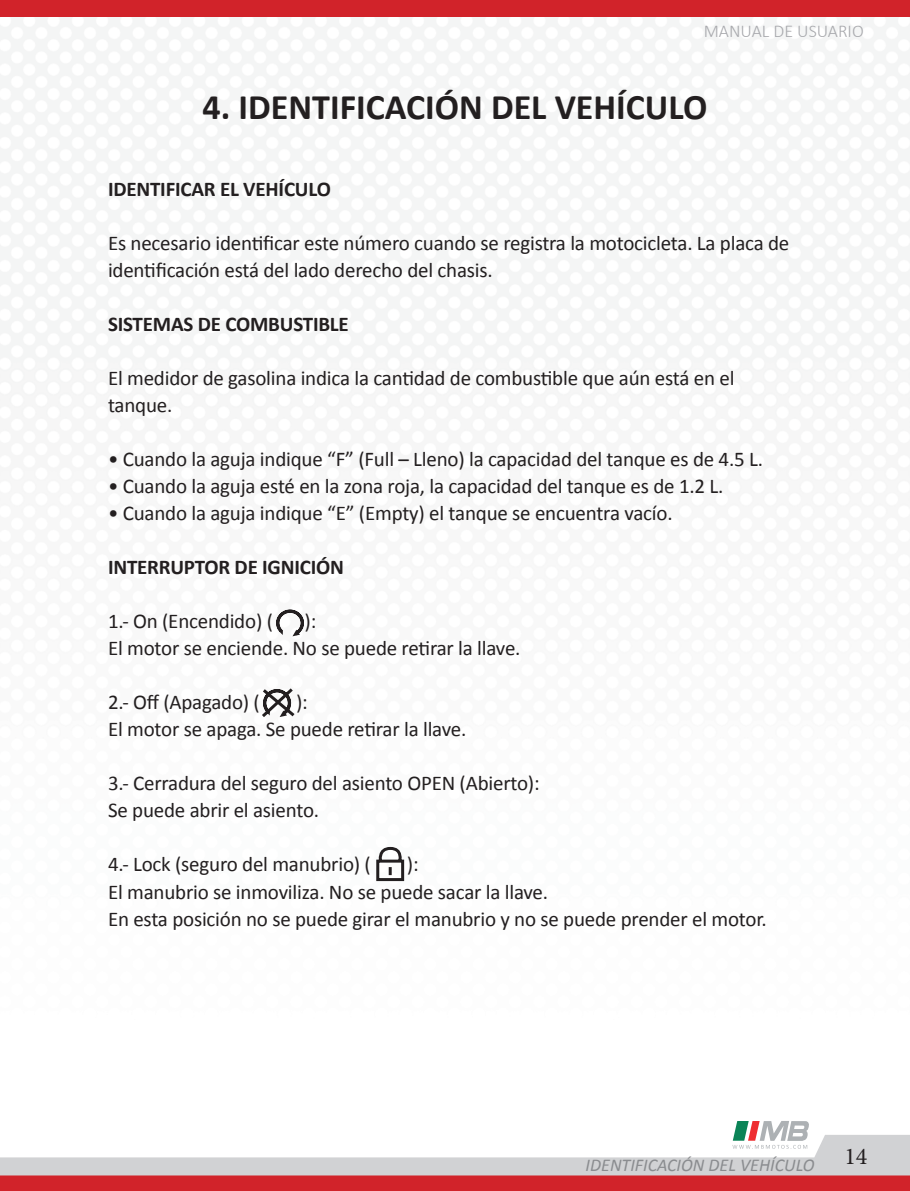
<style>
.page{position:relative;width:910px;height:1191px;background:#fff}
.page>*{position:absolute;margin:0;border:0;box-sizing:border-box;transform-origin:0 0}
.t1{font:700 36px "Calibri";color:#231f20}
.t2{font:21px/27px "Calibri";letter-spacing:-.01em;color:#231f20}
.t3{font:700 21px "Calibri";letter-spacing:-.01em;color:#231f20}
.t4{font:italic 18px "Calibri";color:#8a8c8f}
.t5{font:300 18px "Calibri";color:#a8a9ad}
</style>
<div class="page">
<img style="left:0;top:17px;width:910px;height:611px">
<div style="left:0;top:0;width:910px;height:17px;background:#d1232a"></div>
<svg style="left:0;top:1121px;width:910px;height:70px"></svg>
<svg style="left:259px;top:608px;width:44px;height:109px"></svg>
<svg style="left:376px;top:846px;width:29px;height:36px"></svg>
<p class="t5" style="left:704px;top:20px;width:162px">MANUAL DE USUARIO</p>
<h1 class="t1" style="left:203px;top:82px;width:506px">4. IDENTIFICACIÓN DEL VEHÍCULO</h1>
<p class="t3" style="left:108px;top:174px;width:224px">IDENTIFICAR EL VEHÍCULO</p>
<p class="t2" style="left:108px;top:229px;width:683px">Es necesario identificar este número cuando se registra la motocicleta. La placa de identificación está del lado derecho del chasis.</p>
<p class="t3" style="left:108px;top:309px;width:242px">SISTEMAS DE COMBUSTIBLE</p>
<p class="t2" style="left:108px;top:364px;width:628px">El medidor de gasolina indica la cantidad de combustible que aún está en el tanque.</p>
<p class="t2" style="left:108px;top:445px;width:656px">• Cuando la aguja indique “F” (Full – Lleno) la capacidad del tanque es de 4.5 L.</p>
<p class="t2" style="left:108px;top:472px;width:617px">• Cuando la aguja esté en la zona roja, la capacidad del tanque es de 1.2 L.</p>
<p class="t2" style="left:108px;top:499px;width:566px">• Cuando la aguja indique “E” (Empty) el tanque se encuentra vacío.</p>
<p class="t3" style="left:108px;top:552px;width:237px">INTERRUPTOR DE IGNICIÓN</p>
<p class="t2" style="left:108px;top:607px;width:167px">1.- On (Encendido) (</p>
<p class="t2" style="left:108px;top:607px;width:414px;text-align:center">):<br>El motor se enciende. No se puede retirar la llave.</p>
<p class="t2" style="left:108px;top:688px;width:154px">2.- Off (Apagado) (</p>
<p class="t2" style="left:108px;top:688px;width:360px;text-indent:188px">):<br>El motor se apaga. Se puede retirar la llave.</p>
<p class="t2" style="left:108px;top:769px;width:433px">3.- Cerradura del seguro del asiento OPEN (Abierto):<br>Se puede abrir el asiento.</p>
<p class="t2" style="left:108px;top:850px;width:264px">4.- Lock (seguro del manubrio) (</p>
<p class="t2" style="left:108px;top:850px;width:660px;text-indent:299px">):<br>El manubrio se inmoviliza. No se puede sacar la llave.<br>En esta posición no se puede girar el manubrio y no se puede prender el motor.</p>
<p class="t4" style="left:586px;top:1154px;width:283px">IDENTIFICACIÓN DEL VEHÍCULO <sup>14</sup></p>
</div>
